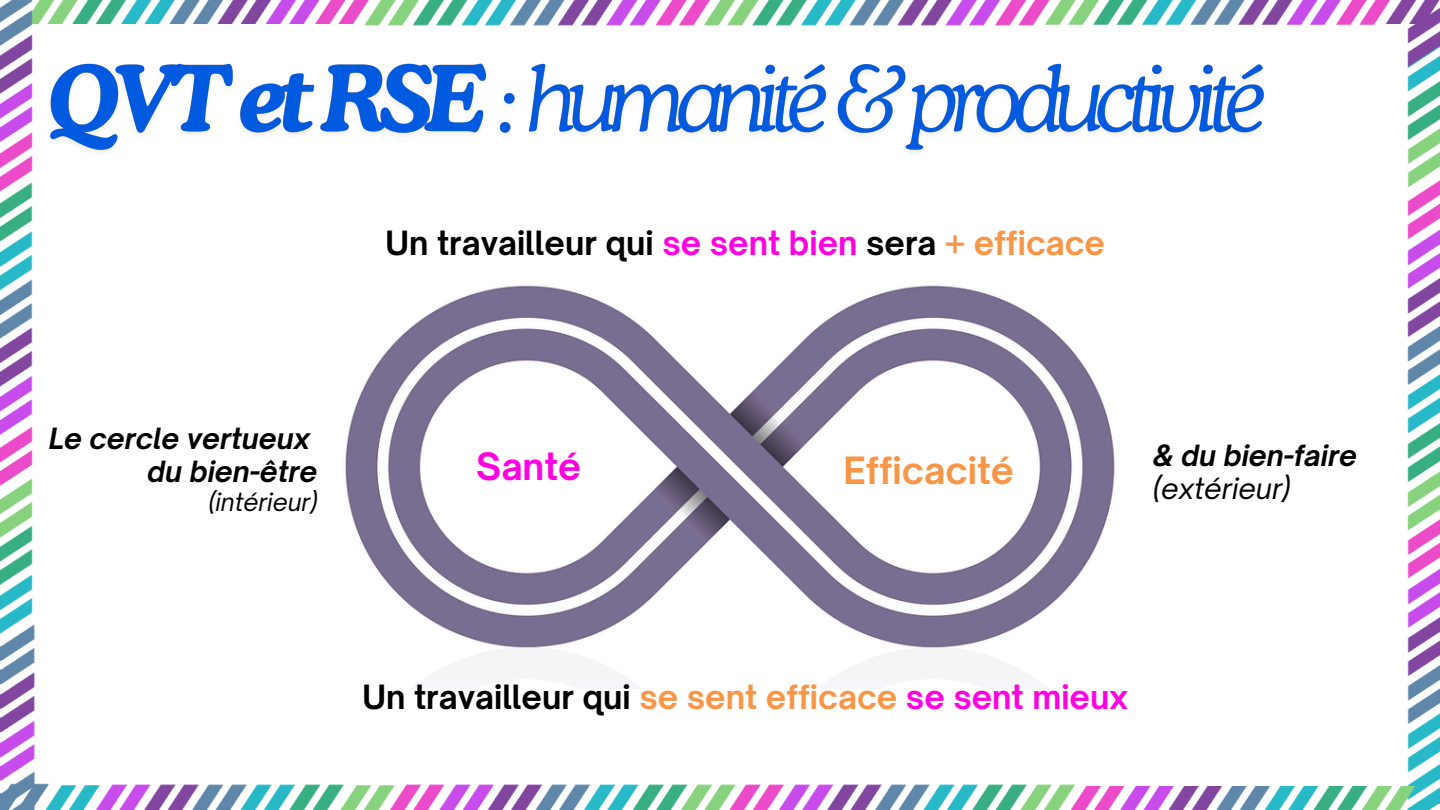
<style>
.page{position:relative;width:1440px;height:810px;background:#fff}
.page>*{position:absolute;margin:0;border:0;box-sizing:border-box;transform-origin:0 0}
.t1{font:700 36px "Open Sauce One";color:#f79646}
.t2{font:700 36px "Open Sauce One";color:#ff00e0}
.t3{font:700 32px "Open Sauce One";color:#000}
.t4{font:italic 700 28px "Open Sauce One";color:#000}
.t5{font:italic 28px "Open Sauce One";color:#000}
.t6{font:italic 24px "Open Sauce One";color:#000}
.s1{color:#ff00e0}
.s2{color:#f79646}
</style>
<div class="page">
<img style="left:0;top:0;width:1440px;height:810px">
<img style="left:43px;top:44px;width:1229px;height:117px">
<img style="left:325px;top:262px;width:819px;height:427px">
<p class="t4" style="left:49px;top:421px;width:263px">Le cercle vertueux</p>
<p class="t4" style="left:147px;top:454px;width:172px">du bien-être</p>
<h2 class="t6" style="left:208px;top:487px;width:111px">(intérieur)</h2>
<h2 class="t3" style="left:386px;top:223px;width:721px">Un travailleur qui <span class="s1">se sent bien</span> sera <span class="s2">+ efficace</span></h2>
<p class="t2" style="left:476px;top:444px;width:106px">Santé</p>
<p class="t1" style="left:844px;top:448px;width:172px">Efficacité</p>
<p class="t4" style="left:1153px;top:438px;width:206px">&amp; du bien-faire</p>
<p class="t5" style="left:1153px;top:471px;width:139px">(extérieur)</p>
<h3 class="t3" style="left:363px;top:677px;width:767px">Un travailleur qui <span class="s2">se sent efficace</span> <span class="s1">se sent mieux</span></h3>
</div>
